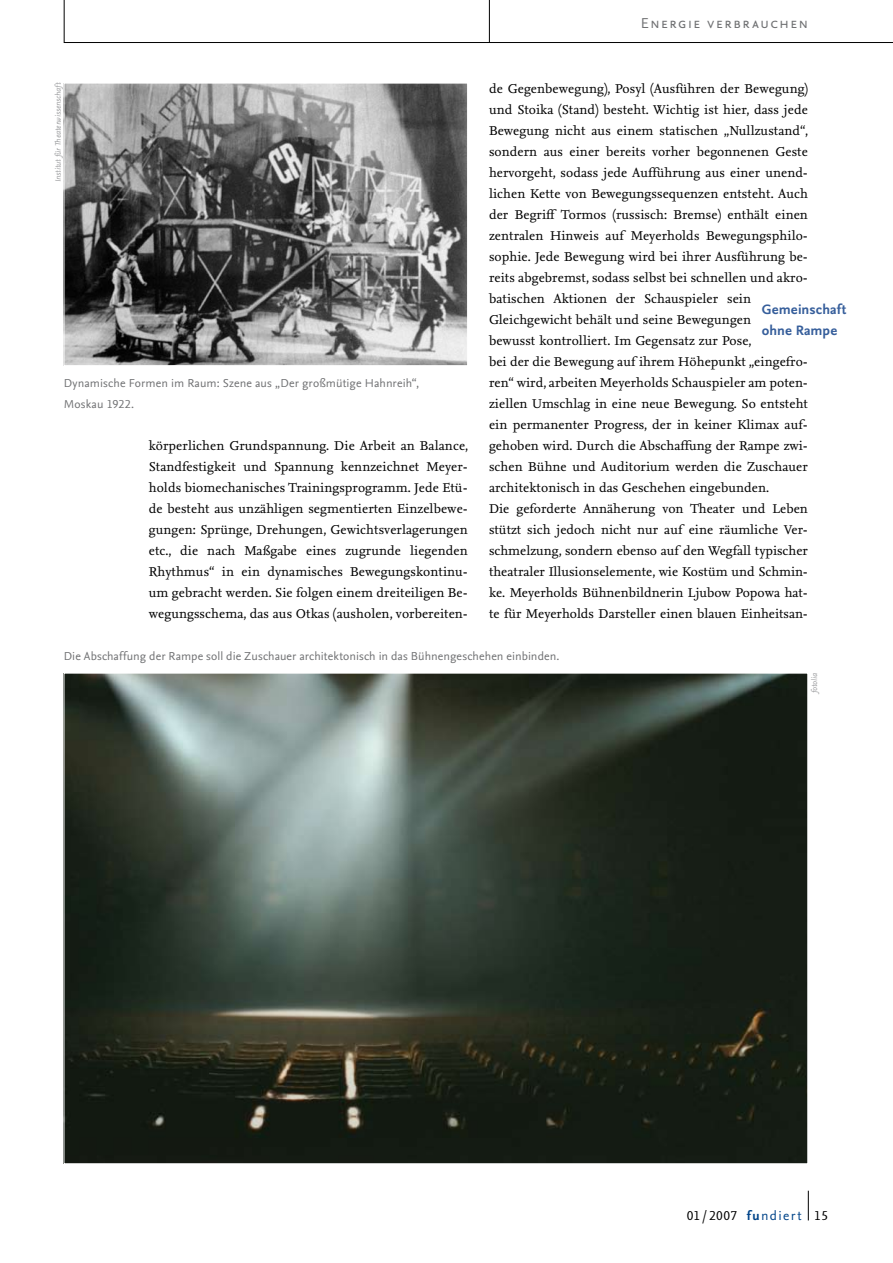
<style>
.page{position:relative;width:893px;height:1263px;background:#fff}
.page>*{position:absolute;margin:0;border:0;box-sizing:border-box;transform-origin:0 0}
.t1{font:15px "Nexus Sans OT";letter-spacing:.1em;color:#707173}
.t2{font:700 14.25px/21px "Nexus Sans OT";letter-spacing:.005em;color:#365e9b}
.t3{font:13.5px "Nexus Sans OT";letter-spacing:.04em;color:#000}
.t4{font:13.35px/21px "Nexus Serif TF";letter-spacing:.005em;color:#000;text-align:justify}
.t5{font:12px/21px "Nexus Sans OT";letter-spacing:.01em;color:#707173}
.t6{font:italic 8.25px "Nexus Sans OT";color:#9c9d9f}
.s1{font-weight:700;color:#004489}
.s2{color:#004489}
</style>
<div class="page">
<img style="left:66px;top:675px;width:740px;height:487px">
<img style="left:66px;top:85px;width:400px;height:279px">
<div style="left:64px;top:83px;width:404px;height:283px;border:1px solid #fff"></div>
<hr style="left:489px;top:0;width:1px;height:43px;background:#000">
<hr style="left:64px;top:42px;width:829px;height:1px;background:#000">
<hr style="left:64px;top:0;width:1px;height:43px;background:#000">
<svg style="left:808px;top:1191px;width:1px;height:29px"></svg>
<p class="t1" style="left:641px;top:14px;width:169px">Energie verbrauchen</p>
<p class="t6" style="left:53px;top:182px;width:101px;rotate:-90deg">Institut für Theaterwissenschaft</p>
<p class="t5" style="left:64px;top:372px;width:357px">Dynamische Formen im Raum: Szene aus „Der großmütige Hahnreih“,<br>Moskau 1922.</p>
<p class="t4" style="left:149px;top:435px;width:321px">körperlichen Grundspannung. Die Arbeit an Balance, Standfestigkeit und Spannung kennzeichnet Meyer&shy;holds biomechanisches Trainingsprogramm. Jede Etü&shy;de besteht aus unzähligen segmentierten Einzelbewe&shy;gungen: Sprünge, Drehungen, Gewichtsverlagerungen etc., die nach Maßgabe eines zugrunde liegenden Rhythmus“ in ein dynamisches Bewegungskontinu&shy;um gebracht werden. Sie folgen einem dreiteiligen Be&shy;wegungsschema, das aus Otkas (ausholen, vorbereiten-</p>
<p class="t4" style="left:489px;top:78px;width:321px;text-align:left">de Gegenbewegung), Posyl (Ausführen der Bewegung) und Stoika (Stand) besteht. Wichtig ist hier, dass jede Bewegung nicht aus einem statischen „Nullzustand“, sondern aus einer bereits vorher begonnenen Geste hervorgeht, sodass jede Aufführung aus einer unend&shy;lichen Kette von Bewegungssequenzen entsteht. Auch der Begriff Tormos (russisch: Bremse) enthält einen zentralen Hinweis auf Meyerholds Bewegungsphilo&shy;sophie. Jede Bewegung wird bei ihrer Ausführung be&shy;reits abgebremst, sodass selbst bei schnellen und akro&shy;batischen Aktionen der Schauspieler sein Gleichgewicht behält und seine Bewegungen<br>bewusst kontrolliert. Im Gegensatz zur Pose,<br>bei der die Bewegung auf ihrem Höhepunkt „eingefro&shy;ren“ wird, arbeiten Meyerholds Schauspieler am poten&shy;ziellen Umschlag in eine neue Bewegung. So entsteht ein permanenter Progress, der in keiner Klimax auf&shy;gehoben wird. Durch die Abschaffung der Rampe zwi&shy;schen Bühne und Auditorium werden die Zuschauer architektonisch in das Geschehen eingebunden.<br>Die geforderte Annäherung von Theater und Leben stützt sich jedoch nicht nur auf eine räumliche Ver&shy;schmelzung, sondern ebenso auf den Wegfall typischer theatraler Illusionselemente, wie Kostüm und Schmin&shy;ke. Meyerholds Bühnenbildnerin Ljubow Popowa hat&shy;te für Meyerholds Darsteller einen blauen Einheitsan-</p>
<p class="t2" style="left:762px;top:298px;width:86px">Gemeinschaft ohne Rampe</p>
<p class="t5" style="left:64px;top:645px;width:497px">Die Abschaffung der Rampe soll die Zuschauer architektonisch in das Bühnengeschehen einbinden.</p>
<p class="t6" style="left:809px;top:693px;width:22px;rotate:-90deg">fotolia</p>
<p class="t3" style="left:687px;top:1207px;width:143px">01/2007 <span class="s1">fu</span><span class="s2">ndiert</span> 15</p>
</div>
